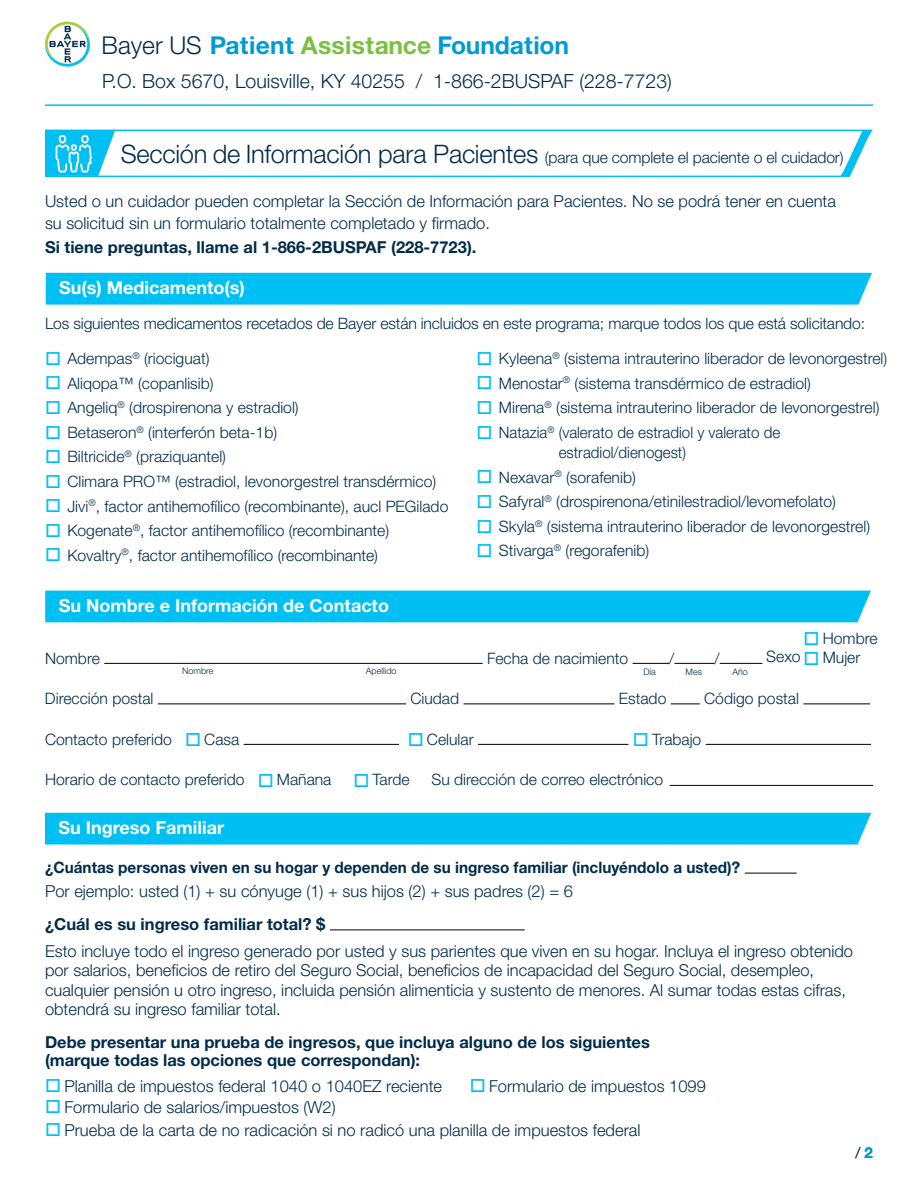
<style>
.page{position:relative;width:918px;height:1188px;background:#fff}
.page>*{position:absolute;margin:0;border:0;box-sizing:border-box;transform-origin:0 0}
.t1{font:700 24.6px "Helvetica Neue";letter-spacing:.01em;color:#009bd2}
.t2{font:300 19.5px "Helvetica Neue LT Std";color:#002c4a}
.t3{font:700 18px "Helvetica Neue LT Std";color:#fff}
.t4{font:300 16.5px/19.5px "Helvetica Neue LT Std";color:#002c4a}
.t5{font:700 16.5px/18px "Helvetica Neue LT Std";color:#002c4a}
.t6{font:300 15.75px "Helvetica Neue LT Std";color:#002c4a}
.t7{font:700 15.75px "Helvetica Neue LT Std";color:#002c4a}
.t8{font:300 15.75px/20.2px "Helvetica Neue LT Std";color:#002c4a;scale:.96 1}
.t9{font:300 15px "Helvetica Neue LT Std";color:#002c4a}
.t10{font:300 9px "Helvetica Neue LT Std";color:#002c4a}
.s1{font-weight:300;color:#002c4a}
.s2{color:#7ac143}
.s3{font-size:25.5px}
.s4{color:#00c0f3}
.s5{font-weight:700;color:#009bd2}
</style>
<div class="page">
<svg style="left:45px;top:22px;width:45px;height:45px"></svg>
<hr style="left:45px;top:104px;width:828px;height:2px;background:#00c0f3">
<div style="left:46px;top:273px;width:826px;height:32px;background:#00c0f3"></div>
<div style="left:45px;top:591px;width:826px;height:31px;background:#00c0f3"></div>
<hr style="left:104px;top:663px;width:379px;height:1px;background:#000">
<hr style="left:633px;top:663px;width:36px;height:1px;background:#000">
<hr style="left:674px;top:663px;width:40px;height:1px;background:#000">
<hr style="left:720px;top:663px;width:42px;height:1px;background:#000">
<hr style="left:158px;top:704px;width:248px;height:1px;background:#000">
<hr style="left:464px;top:704px;width:151px;height:1px;background:#000">
<svg style="left:671px;top:704px;width:29px;height:1px"></svg>
<hr style="left:803px;top:704px;width:67px;height:1px;background:#000">
<hr style="left:244px;top:744px;width:155px;height:1px;background:#000">
<hr style="left:478px;top:744px;width:150px;height:1px;background:#000">
<hr style="left:706px;top:744px;width:165px;height:1px;background:#000">
<div style="left:45px;top:813px;width:826px;height:32px;background:#00c0f3"></div>
<hr style="left:745px;top:873px;width:52px;height:1px;background:#000">
<hr style="left:330px;top:930px;width:195px;height:1px;background:#000">
<svg style="left:45px;top:129px;width:828px;height:49px"></svg>
<hr style="left:670px;top:785px;width:203px;height:1px;background:#000">
<h1 class="t1" style="left:101px;top:30px;width:469px"><span class="s1">Bayer US</span> Patient <span class="s2">Assistance</span> Foundation</h1>
<p class="t2" style="left:102px;top:69px;width:571px">P.O. Box 5670, Louisville, KY 40255 / 1-866-2BUSPAF (228-7723)</p>
<p class="t6" style="left:121px;top:148px;width:724px"><span class="s3">Sección de Información para Pacientes</span> (para que complete el paciente o el cuidador)</p>
<p class="t4" style="left:45px;top:189px;width:793px;line-height:22.5px">Usted o un cuidador pueden completar la Sección de Información para Pacientes. No se podrá tener en cuenta su solicitud sin un formulario totalmente completado y firmado.</p>
<p class="t5" style="left:45px;top:238px;width:433px">Si tiene preguntas, llame al 1-866-2BUSPAF (228-7723).</p>
<p class="t3" style="left:59px;top:276px;width:187px">Su(s) Medicamento(s)</p>
<p class="t6" style="left:45px;top:314px;width:822px">Los siguientes medicamentos recetados de Bayer están incluidos en este programa; marque todos los que está solicitando:</p>
<p class="t6" style="left:45px;top:349px;width:166px"><span class="s4">□</span> Adempas<sup>®</sup> (riociguat)</p>
<p class="t6" style="left:45px;top:373px;width:170px"><span class="s4">□</span> Aliqopa™ (copanlisib)</p>
<p class="t6" style="left:45px;top:398px;width:255px"><span class="s4">□</span> Angeliq<sup>®</sup> (drospirenona y estradiol)</p>
<p class="t6" style="left:45px;top:423px;width:234px"><span class="s4">□</span> Betaseron<sup>®</sup> (interferón beta-1b)</p>
<p class="t6" style="left:45px;top:447px;width:183px"><span class="s4">□</span> Biltricide<sup>®</sup> (praziquantel)</p>
<p class="t6" style="left:45px;top:472px;width:393px"><span class="s4">□</span> Climara PRO™ (estradiol, levonorgestrel transdérmico)</p>
<p class="t6" style="left:45px;top:496px;width:405px"><span class="s4">□</span> Jivi<sup>®</sup>, factor antihemofílico (recombinante), aucl PEGilado</p>
<p class="t6" style="left:45px;top:521px;width:346px"><span class="s4">□</span> Kogenate<sup>®</sup>, factor antihemofílico (recombinante)</p>
<p class="t6" style="left:45px;top:545px;width:335px"><span class="s4">□</span> Kovaltry<sup>®</sup>, factor antihemofílico (recombinante)</p>
<p class="t3" style="left:59px;top:594px;width:332px">Su Nombre e Información de Contacto</p>
<p class="t6" style="left:477px;top:349px;width:412px"><span class="s4">□</span> Kyleena<sup>®</sup> (sistema intrauterino liberador de levonorgestrel)</p>
<p class="t6" style="left:477px;top:373px;width:336px"><span class="s4">□</span> Menostar<sup>®</sup> (sistema transdérmico de estradiol)</p>
<p class="t6" style="left:477px;top:398px;width:404px"><span class="s4">□</span> Mirena<sup>®</sup> (sistema intrauterino liberador de levonorgestrel)</p>
<p class="t8" style="left:559px;top:422px;width:232px;text-indent:-82px"><span class="s4">□</span> Natazia<sup>®</sup> (valerato de estradiol y valerato de estradiol/dienogest)</p>
<p class="t6" style="left:477px;top:467px;width:161px"><span class="s4">□</span> Nexavar<sup>®</sup> (sorafenib)</p>
<p class="t6" style="left:477px;top:492px;width:361px"><span class="s4">□</span> Safyral<sup>®</sup> (drospirenona/etinilestradiol/levomefolato)</p>
<p class="t6" style="left:477px;top:517px;width:395px"><span class="s4">□</span> Skyla<sup>®</sup> (sistema intrauterino liberador de levonorgestrel)</p>
<p class="t6" style="left:477px;top:541px;width:174px"><span class="s4">□</span> Stivarga<sup>®</sup> (regorafenib)</p>
<p class="t6" style="left:804px;top:628px;width:76px"><span class="s4">□</span> Hombre</p>
<p class="t6" style="left:766px;top:648px;width:96px">Sexo <span class="s4">□</span> Mujer</p>
<p class="t6" style="left:45px;top:648px;width:56px">Nombre</p>
<p class="t6" style="left:487px;top:648px;width:143px">Fecha de nacimiento</p>
<p class="t6" style="left:669px;top:648px;width:7px">/</p>
<p class="t6" style="left:714px;top:648px;width:7px">/</p>
<p class="t6" style="left:45px;top:689px;width:110px">Dirección postal</p>
<p class="t6" style="left:410px;top:689px;width:50px">Ciudad</p>
<p class="t6" style="left:619px;top:689px;width:49px">Estado</p>
<p class="t6" style="left:704px;top:689px;width:96px">Código postal</p>
<p class="t6" style="left:45px;top:729px;width:196px">Contacto preferido <span class="s4">□</span> Casa</p>
<p class="t6" style="left:408px;top:729px;width:67px"><span class="s4">□</span> Celular</p>
<p class="t6" style="left:633px;top:729px;width:70px"><span class="s4">□</span> Trabajo</p>
<p class="t6" style="left:45px;top:770px;width:366px">Horario de contacto preferido <span class="s4">□</span> Mañana <span class="s4">□</span> Tarde</p>
<p class="t6" style="left:432px;top:770px;width:233px">Su dirección de correo electrónico</p>
<p class="t10" style="left:182px;top:665px;width:33px">Nombre</p>
<p class="t10" style="left:366px;top:665px;width:32px">Apellido</p>
<p class="t10" style="left:643px;top:666px;width:14px">Día</p>
<p class="t10" style="left:686px;top:666px;width:18px">Mes</p>
<p class="t10" style="left:732px;top:666px;width:17px">Año</p>
<p class="t3" style="left:58px;top:816px;width:167px">Su Ingreso Familiar</p>
<p class="t7" style="left:45px;top:858px;width:697px">¿Cuántas personas viven en su hogar y dependen de su ingreso familiar (incluyéndolo a usted)?</p>
<p class="t4" style="left:45px;top:881px;width:530px">Por ejemplo: usted (1) + su cónyuge (1) + sus hijos (2) + sus padres (2) = 6</p>
<p class="t5" style="left:45px;top:915px;width:282px">¿Cuál es su ingreso familiar total? $</p>
<p class="t4" style="left:45px;top:941px;width:810px">Esto incluye todo el ingreso generado por usted y sus parientes que viven en su hogar. Incluya el ingreso obtenido por salarios, beneficios de retiro del Seguro Social, beneficios de incapacidad del Seguro Social, desempleo, cualquier pensión u otro ingreso, incluida pensión alimenticia y sustento de menores. Al sumar todas estas cifras, obtendrá su ingreso familiar total.</p>
<p class="t5" style="left:45px;top:1033px;width:606px">Debe presentar una prueba de ingresos, que incluya alguno de los siguientes (marque todas las opciones que correspondan):</p>
<p class="t4" style="left:45px;top:1076px;width:399px"><span class="s4">□</span> Planilla de impuestos federal 1040 o 1040EZ reciente</p>
<p class="t4" style="left:470px;top:1076px;width:238px"><span class="s4">□</span> Formulario de impuestos 1099</p>
<p class="t4" style="left:45px;top:1097px;width:292px"><span class="s4">□</span> Formulario de salarios/impuestos (W2)</p>
<p class="t4" style="left:45px;top:1120px;width:597px"><span class="s4">□</span> Prueba de la carta de no radicación si no radicó una planilla de impuestos federal</p>
<p class="t9" style="left:855px;top:1143px;width:19px">/ <span class="s5">2</span></p>
</div>
